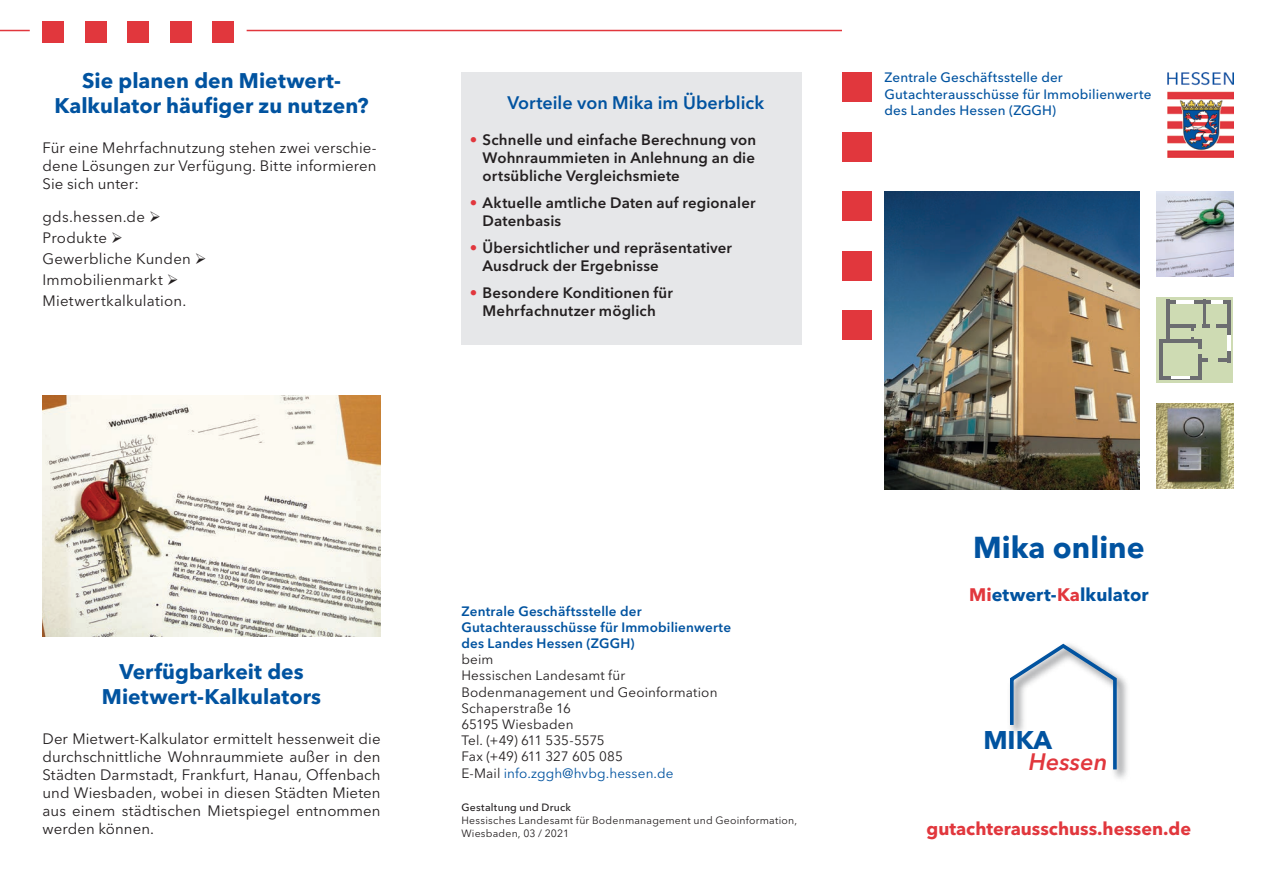
<style>
.page{position:relative;width:1263px;height:893px;background:#fff}
.page>*{position:absolute;margin:0;border:0;box-sizing:border-box;transform-origin:0 0}
.t1{font:700 30px "Avenir Next LT Pro";color:#0153a0}
.t2{font:700 25.35px "Avenir Next LT Pro";color:#0153a0}
.t3{font:italic 600 23.55px "Avenir Next LT Pro";color:#e1373d}
.t4{font:700 21px/25.2px "Avenir Next LT Pro";letter-spacing:.005em;color:#0153a0;text-align:center}
.t5{font:700 18px "Avenir Next LT Pro";color:#e1373d}
.t6{font:600 18px "Avenir Next LT Pro";color:#0153a0}
.t7{font:700 18px "Avenir Next LT Pro";letter-spacing:.005em;color:#0153a0}
.t8{font:15px/18px "Avenir Next LT Pro";letter-spacing:.01em;color:#231f20;text-align:justify}
.t9{font:600 15px/18px "Avenir Next LT Pro";letter-spacing:.01em;color:#231f20}
.t10{font:13.5px/16.2px "Avenir Next LT Pro";letter-spacing:.01em;color:#231f20}
.t11{font:600 13.5px/16.2px "Avenir Next LT Pro";letter-spacing:.015em;color:#0153a0}
.t12{font:500 13.5px/16.2px "Avenir Next LT Pro";letter-spacing:.01em;color:#0153a0}
.t13{font:10.5px/12.6px "Avenir Next LT Pro";letter-spacing:.02em;color:#231f20}
.t14{font:500 10.5px "Avenir Next LT Pro";letter-spacing:.025em;color:#231f20}
.s1{color:#e1373d}
.s2{color:#0153a0}
</style>
<div class="page">
<img style="left:1157px;top:403px;width:76px;height:85px">
<img style="left:43px;top:396px;width:338px;height:241px">
<img style="left:884px;top:191px;width:256px;height:298px">
<img style="left:1157px;top:191px;width:76px;height:85px">
<div style="left:1157px;top:297px;width:76px;height:85px;background:#cedbb3"></div>
<svg style="left:1170px;top:300px;width:57px;height:4px"></svg>
<hr style="left:1159px;top:340px;width:42px;height:3px;background:#6c6d70">
<hr style="left:1218px;top:358px;width:13px;height:4px;background:#6c6d70">
<svg style="left:1201px;top:358px;width:7px;height:4px"></svg>
<svg style="left:1163px;top:376px;width:35px;height:3px"></svg>
<hr style="left:1166px;top:300px;width:4px;height:42px;background:#6c6d70">
<hr style="left:1159px;top:340px;width:4px;height:39px;background:#6c6d70">
<hr style="left:1198px;top:354px;width:3px;height:25px;background:#6c6d70">
<hr style="left:1203px;top:300px;width:3px;height:28px;background:#6c6d70">
<svg style="left:1191px;top:337px;width:10px;height:11px"></svg>
<hr style="left:1227px;top:300px;width:4px;height:62px;background:#6c6d70">
<svg style="left:1202px;top:325px;width:7px;height:3px"></svg>
<hr style="left:1216px;top:325px;width:14px;height:3px;background:#6c6d70">
<hr style="left:1167px;top:325px;width:29px;height:3px;background:#6c6d70">
<hr style="left:1176px;top:300px;width:18px;height:3px;background:#fff">
<hr style="left:1171px;top:376px;width:19px;height:3px;background:#fff">
<svg style="left:1211px;top:300px;width:12px;height:3px"></svg>
<hr style="left:1227px;top:335px;width:3px;height:15px;background:#fff">
<img style="left:1114px;top:674px;width:13px;height:105px">
<svg style="left:1010px;top:643px;width:108px;height:130px"></svg>
<div style="left:461px;top:72px;width:340px;height:272px;background:#e6e7e9"></div>
<div style="left:43px;top:21px;width:21px;height:22px;background:#e1373d"></div>
<div style="left:170px;top:21px;width:21px;height:22px;background:#e1373d"></div>
<div style="left:213px;top:21px;width:21px;height:22px;background:#e1373d"></div>
<div style="left:128px;top:21px;width:21px;height:22px;background:#e1373d"></div>
<div style="left:85px;top:21px;width:21px;height:22px;background:#e1373d"></div>
<hr style="left:0;top:30px;width:30px;height:1px;background:#e1373d">
<hr style="left:247px;top:30px;width:595px;height:1px;background:#e1373d">
<div style="left:842px;top:72px;width:30px;height:30px;background:#e1373d"></div>
<div style="left:842px;top:251px;width:30px;height:30px;background:#e1373d"></div>
<div style="left:842px;top:132px;width:30px;height:30px;background:#e1373d"></div>
<div style="left:842px;top:310px;width:30px;height:30px;background:#e1373d"></div>
<div style="left:842px;top:191px;width:30px;height:30px;background:#e1373d"></div>
<img style="left:1168px;top:72px;width:65px;height:85px">
<h3 class="t4" style="left:54px;top:68px;width:316px">Sie planen den Mietwert-<br>Kalkulator häufiger zu nutzen?</h3>
<p class="t8" style="left:43px;top:139px;width:336px">Für eine Mehrfachnutzung stehen zwei verschie&shy;dene Lösungen zur Verfügung. Bitte informieren Sie sich unter:</p>
<p class="t8" style="left:43px;top:206px;width:166px;line-height:21px;text-align:left">gds.hessen.de ➢<br>Produkte ➢<br>Gewerbliche Kunden ➢<br>Immobilienmarkt ➢<br>Mietwertkalkulation.</p>
<p class="t6" style="left:507px;top:92px;width:258px">Vorteile von Mika im Überblick</p>
<p class="t9" style="left:483px;top:130px;width:275px;text-align:justify;text-indent:-13px"><span class="s1">•</span> Schnelle und einfache Berechnung von Wohnraummieten in Anlehnung an die ortsübliche Vergleichsmiete</p>
<p class="t9" style="left:483px;top:193px;width:274px;text-indent:-13px"><span class="s1">•</span> Aktuelle amtliche Daten auf regionaler<br>Datenbasis</p>
<p class="t9" style="left:483px;top:238px;width:251px;text-indent:-13px"><span class="s1">•</span> Übersichtlicher und repräsentativer<br>Ausdruck der Ergebnisse</p>
<p class="t9" style="left:470px;top:283px;width:205px;text-align:center"><span class="s1">•</span> Besondere Konditionen für<br>Mehrfachnutzer möglich</p>
<p class="t12" style="left:884px;top:70px;width:268px">Zentrale Geschäftsstelle der<br>Gutachterausschüsse für Immobilienwerte des Landes Hessen (ZGGH)</p>
<h3 class="t4" style="left:102px;top:659px;width:221px">Verfügbarkeit des<br>Mietwert-Kalkulators</h3>
<p class="t8" style="left:43px;top:730px;width:340px">Der Mietwert-Kalkulator ermittelt hessenweit die durchschnittliche Wohnraummiete außer in den Städten Darmstadt, Frankfurt, Hanau, Offenbach und Wiesbaden, wobei in diesen Städten Mieten aus einem städtischen Mietspiegel entnommen werden können.</p>
<p class="t11" style="left:461px;top:603px;width:271px">Zentrale Geschäftsstelle der<br>Gutachterausschüsse für Immobilienwerte des Landes Hessen (ZGGH)</p>
<p class="t10" style="left:461px;top:651px;width:258px">beim<br>Hessischen Landesamt für<br>Bodenmanagement und Geoinformation<br>Schaperstraße 16<br>65195 Wiesbaden<br>Tel. (+49) 611 535-5575<br>Fax (+49) 611 327 605 085<br>E-Mail <span class="s2">info.zggh@hvbg.hessen.de</span></p>
<h1 class="t1" style="left:973px;top:529px;width:173px">Mika online</h1>
<p class="t7" style="left:969px;top:584px;width:181px"><span class="s1">Mi</span>etwert-<span class="s1">Ka</span>lkulator</p>
<h2 class="t2" style="left:983px;top:725px;width:70px">MIKA</h2>
<h3 class="t3" style="left:1029px;top:747px;width:80px">Hessen</h3>
<p class="t14" style="left:461px;top:801px;width:111px">Gestaltung und Druck</p>
<p class="t13" style="left:461px;top:814px;width:337px">Hessisches Landesamt für Bodenmanagement und Geoinformation,<br>Wiesbaden, 03 / 2021</p>
<p class="t5" style="left:926px;top:818px;width:266px">gutachterausschuss.hessen.de</p>
</div>
